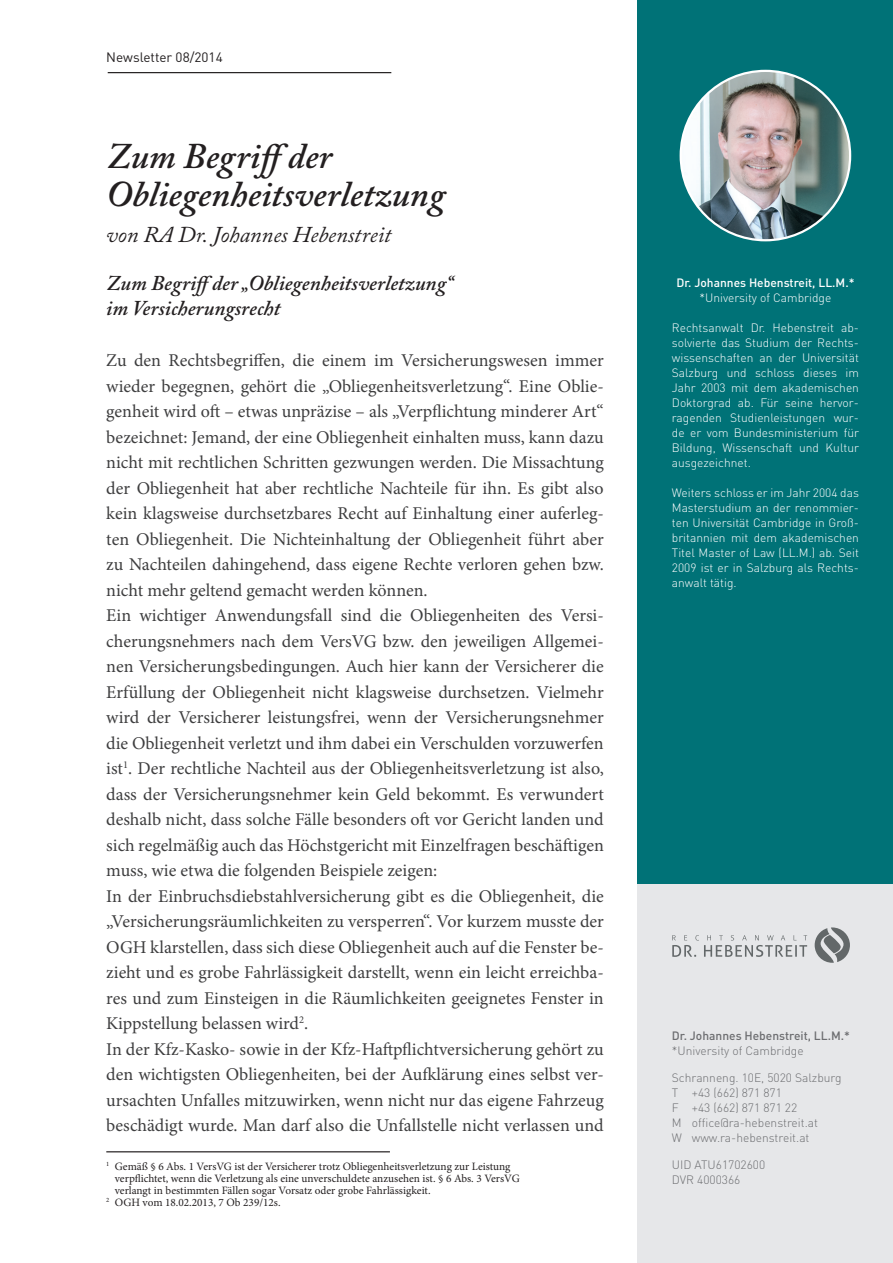
<style>
.page{position:relative;width:893px;height:1263px;background:#fff}
.page>*{position:absolute;margin:0;border:0;box-sizing:border-box;transform-origin:0 0}
.t1{font:italic 600 36px/37.5px "Adobe Caslon Pro";color:#231f20}
.t2{font:italic 22.5px "Adobe Caslon Pro";color:#231f20}
.t3{font:italic 600 21px/25.5px "Adobe Caslon Pro";color:#231f20}
.t4{font:18px/25.5px "Minion Pro";color:#3e3e3f}
.t5{font:13.5px "DIN Pro";color:#231f20}
.t6{font:300 12px/15px "DIN Pro";color:#fff;text-align:justify}
.t7{font:300 12px/15px "DIN Pro";color:#6c6d70}
.t8{font:500 12px "DIN Pro";color:#6c6d70}
.t9{font:500 12px "DIN Pro";color:#fff}
.t10{font:11.25px "Minion Pro";color:#231f20}
</style>
<div class="page">
<div style="left:638px;top:0;width:255px;height:885px;background:#007277"></div>
<div style="left:638px;top:885px;width:255px;height:378px;background:#e6e7e9"></div>
<img style="left:681px;top:71px;width:169px;height:169px;border-radius:85px">
<svg style="left:815px;top:927px;width:35px;height:36px"></svg>
<svg style="left:672px;top:935px;width:135px;height:22px"></svg>
<hr style="left:108px;top:72px;width:283px;height:1px;background:#231f20">
<hr style="left:106px;top:1151px;width:284px;height:1px;background:#231f20">
<p class="t5" style="left:106px;top:47px;width:118px">Newsletter 08/2014</p>
<h1 class="t1" style="left:106px;top:137px;width:340px">Zum Begriffder<br>Obliegenheitsverletzung</h1>
<p class="t2" style="left:106px;top:221px;width:286px">von RA Dr. Johannes Hebenstreit</p>
<p class="t3" style="left:106px;top:270px;width:348px">Zum Begriffder „Obliegenheitsverletzung“ im Versicherungsrecht</p>
<p class="t4" style="left:106px;top:348px;width:499px">Zu den Rechtsbegriffen, die einem im Versicherungswesen immer wieder begegnen, gehört die „Obliegenheitsverletzung“. Eine Oblie&shy;genheit wird oft – etwas unpräzise – als „Verpflichtung minderer Art“ bezeichnet: Jemand, der eine Obliegenheit einhalten muss, kann dazu nicht mit rechtlichen Schritten gezwungen werden. Die Missachtung der Obliegenheit hat aber rechtliche Nachteile für ihn. Es gibt also kein klagsweise durchsetzbares Recht auf Einhaltung einer auferleg&shy;ten Obliegenheit. Die Nichteinhaltung der Obliegenheit führt aber zu Nachteilen dahingehend, dass eigene Rechte verloren gehen bzw. nicht mehr geltend gemacht werden können.<br>Ein wichtiger Anwendungsfall sind die Obliegenheiten des Versi&shy;cherungsnehmers nach dem VersVG bzw. den jeweiligen Allgemei&shy;nen Versicherungsbedingungen. Auch hier kann der Versicherer die Erfüllung der Obliegenheit nicht klagsweise durchsetzen. Vielmehr wird der Versicherer leistungsfrei, wenn der Versicherungsnehmer die Obliegenheit verletzt und ihm dabei ein Verschulden vorzuwerfen ist<sup>1</sup>. Der rechtliche Nachteil aus der Obliegenheitsverletzung ist also, dass der Versicherungsnehmer kein Geld bekommt. Es verwundert deshalb nicht, dass solche Fälle besonders oft vor Gericht landen und sich regelmäßig auch das Höchstgericht mit Einzelfragen beschäftigen muss, wie etwa die folgenden Beispiele zeigen:<br>In der Einbruchsdiebstahlversicherung gibt es die Obliegenheit, die „Versicherungsräumlichkeiten zu versperren“. Vor kurzem musste der OGH klarstellen, dass sich diese Obliegenheit auch auf die Fenster be&shy;zieht und es grobe Fahrlässigkeit darstellt, wenn ein leicht erreichba&shy;res und zum Einsteigen in die Räumlichkeiten geeignetes Fenster in Kippstellung belassen wird<sup>2</sup>.<br>In der Kfz-Kasko- sowie in der Kfz-Haftpflichtversicherung gehört zu den wichtigsten Obliegenheiten, bei der Aufklärung eines selbst ver&shy;ursachten Unfalles mitzuwirken, wenn nicht nur das eigene Fahrzeug beschädigt wurde. Man darf also die Unfallstelle nicht verlassen und</p>
<p class="t10" style="left:106px;top:1158px;width:406px"><sup>1</sup> Gemäß § 6 Abs. 1 VersVG ist der Versicherer trotz Obliegenheitsverletzung zur Leistung</p>
<p class="t10" style="left:115px;top:1170px;width:406px">verpflichtet, wenn die Verletzung als eine unverschuldete anzusehen ist. § 6 Abs. 3 VersVG</p>
<p class="t10" style="left:115px;top:1182px;width:317px">verlangt in bestimmten Fällen sogar Vorsatz oder grobe Fahrlässigkeit.</p>
<p class="t10" style="left:106px;top:1194px;width:176px"><sup>2</sup> OGH vom 18.02.2013, 7 Ob 239/12s.</p>
<p class="t9" style="left:676px;top:274px;width:180px">Dr. Johannes Hebenstreit, LL.M.*</p>
<p class="t6" style="left:699px;top:289px;width:133px">*University of Cambridge</p>
<p class="t6" style="left:672px;top:319px;width:189px">Rechtsanwalt Dr. Hebenstreit ab&shy;solvierte das Studium der Rechts&shy;wissenschaften an der Universität Salzburg und schloss dieses im Jahr 2003 mit dem akademischen Doktorgrad ab. Für seine hervor&shy;ragenden Studienleistungen wur&shy;de er vom Bundesministerium für Bildung, Wissenschaft und Kultur ausgezeichnet.</p>
<p class="t6" style="left:672px;top:484px;width:189px">Weiters schloss er im Jahr 2004 das Masterstudium an der renommier&shy;ten Universität Cambridge in Groß&shy;britannien mit dem akademischen Titel Master of Law (LL.M.) ab. Seit 2009 ist er in Salzburg als Rechts&shy;anwalt tätig.</p>
<p class="t8" style="left:672px;top:1027px;width:180px">Dr. Johannes Hebenstreit, LL.M.*</p>
<p class="t7" style="left:672px;top:1042px;width:133px">*University of Cambridge</p>
<p class="t7" style="left:672px;top:1069px;width:171px">Schranneng. 10E, 5020 Salzburg<br>T +43 (662) 871 871<br>F +43 (662) 871 871 22<br>M office@ra-hebenstreit.at<br>W www.ra-hebenstreit.at</p>
<p class="t7" style="left:672px;top:1156px;width:95px">UID ATU61702600<br>DVR 4000366</p>
</div>
